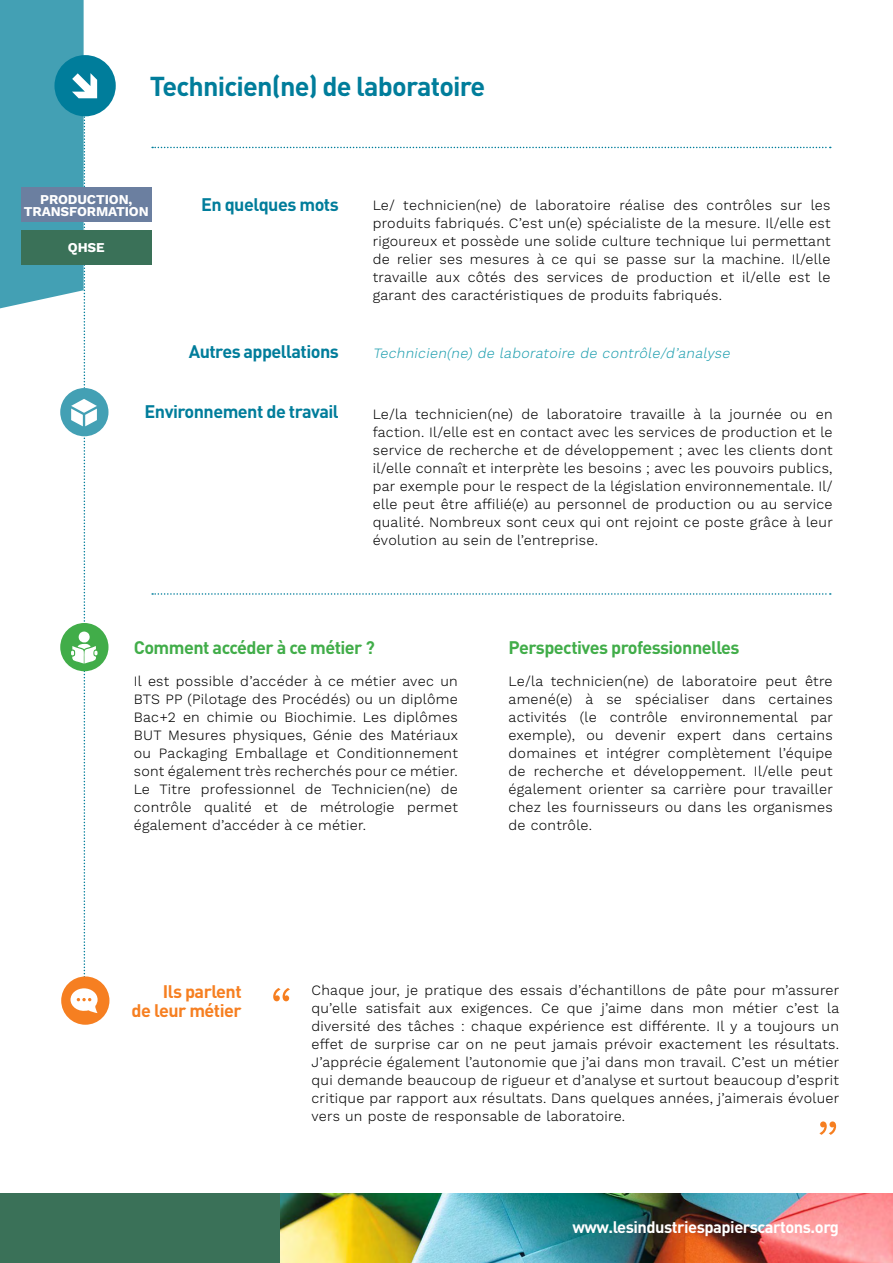
<style>
.page{position:relative;width:893px;height:1263px;background:#fff}
.page>*{position:absolute;margin:0;border:0;box-sizing:border-box;transform-origin:0 0}
.t1{font:300 60px "Work Sans";color:#f67f21}
.t2{font:700 27px "DINOT";letter-spacing:-.03em;color:#007d9b}
.t3{font:700 18px "DINOT";letter-spacing:-.03em;color:#007d9b}
.t4{font:700 18px "DINOT";letter-spacing:-.03em;color:#41ad49}
.t5{font:700 18px/19.5px "DINOT";letter-spacing:-.03em;color:#f67f21;text-align:right}
.t6{font:700 16.5px "DINOT";letter-spacing:-.03em;color:#fff}
.t7{font:300 14.25px/18px "Work Sans";letter-spacing:.02em;color:#000;text-align:justify}
.t8{font:italic 300 14.25px "Work Sans";color:#24a1b1}
.t9{font:700 13.5px/12px "Work Sans";letter-spacing:-.01em;color:#fff;text-align:center}
</style>
<div class="page">
<div style="left:0;top:1193px;width:893px;height:70px;background:#3a7158"></div>
<img style="left:281px;top:1193px;width:612px;height:70px">
<div style="left:60px;top:623px;width:48px;height:48px;background:#41ad49;border-radius:50%"></div>
<div style="left:61px;top:976px;width:48px;height:49px;background:#f67f21;border-radius:50%"></div>
<div style="left:60px;top:388px;width:48px;height:48px;background:#43a0b4;border-radius:50%"></div>
<svg style="left:152px;top:147px;width:679px;height:1px"></svg>
<svg style="left:152px;top:593px;width:679px;height:2px"></svg>
<div style="left:21px;top:188px;width:130px;height:34px;background:#6b7fa0"></div>
<div style="left:21px;top:230px;width:130px;height:34px;background:#3a7158"></div>
<div style="left:54px;top:55px;width:62px;height:61px;background:#007d9b;border-radius:50%"></div>
<svg style="left:0;top:0;width:98px;height:1013px"></svg>
<h2 class="t2" style="left:150px;top:67px;width:337px">Technicien(ne) de laboratoire</h2>
<p class="t9" style="left:24px;top:195px;width:126px">PRODUCTION,<br>TRANSFORMATION</p>
<p class="t9" style="left:68px;top:242px;width:38px">QHSE</p>
<p class="t3" style="left:201px;top:192px;width:139px">En quelques mots</p>
<p class="t7" style="left:373px;top:197px;width:459px">Le/ technicien(ne) de laboratoire réalise des contrôles sur les produits fabriqués. C’est un(e) spécialiste de la mesure. Il/elle est rigoureux et possède une solide culture technique lui permettant de relier ses mesures à ce qui se passe sur la machine. Il/elle travaille aux côtés des services de production et il/elle est le garant des caractéristiques de produits fabriqués.</p>
<p class="t3" style="left:189px;top:339px;width:152px">Autres appellations</p>
<p class="t8" style="left:373px;top:345px;width:362px">Technicien(ne) de laboratoire de contrôle/d’analyse</p>
<p class="t3" style="left:145px;top:400px;width:196px">Environnement de travail</p>
<p class="t7" style="left:373px;top:405px;width:462px">Le/la technicien(ne) de laboratoire travaille à la journée ou en faction. Il/elle est en contact avec les services de production et le service de recherche et de développement ; avec les clients dont il/elle connaît et interprète les besoins ; avec les pouvoirs publics, par exemple pour le respect de la législation environnementale. Il/ elle peut être affilié(e) au personnel de production ou au service qualité. Nombreux sont ceux qui ont rejoint ce poste grâce à leur évolution au sein de l’entreprise.</p>
<p class="t4" style="left:134px;top:635px;width:243px">Comment accéder à ce métier ?</p>
<p class="t7" style="left:134px;top:673px;width:326px">Il est possible d’accéder à ce métier avec un BTS PP (Pilotage des Procédés) ou un diplôme Bac+2 en chimie ou Biochimie. Les diplômes BUT Mesures physiques, Génie des Matériaux ou Packaging Emballage et Conditionnement sont également très recherchés pour ce métier.<br>Le Titre professionnel de Technicien(ne) de contrôle qualité et de métrologie permet également d’accéder à ce métier.</p>
<p class="t4" style="left:509px;top:635px;width:233px">Perspectives professionnelles</p>
<p class="t7" style="left:509px;top:673px;width:326px">Le/la technicien(ne) de laboratoire peut être amené(e) à se spécialiser dans certaines activités (le contrôle environnemental par exemple), ou devenir expert dans certains domaines et intégrer complètement l’équipe de recherche et développement. Il/elle peut également orienter sa carrière pour travailler chez les fournisseurs ou dans les organismes de contrôle.</p>
<p class="t5" style="left:132px;top:981px;width:112px">Ils parlent<br>de leur métier</p>
<p class="t7" style="left:311px;top:982px;width:529px">Chaque jour, je pratique des essais d’échantillons de pâte pour m’assurer qu’elle satisfait aux exigences. Ce que j’aime dans mon métier c’est la diversité des tâches : chaque expérience est différente. Il y a toujours un effet de surprise car on ne peut jamais prévoir exactement les résultats.<br>J’apprécie également l’autonomie que j’ai dans mon travail. C’est un métier qui demande beaucoup de rigueur et d’analyse et surtout beaucoup d’esprit critique par rapport aux résultats. Dans quelques années, j’aimerais évoluer vers un poste de responsable de laboratoire.</p>
<h1 class="t1" style="left:270px;top:974px;width:24px">“</h1>
<h1 class="t1" style="left:816px;top:1107px;width:24px">”</h1>
<p class="t6" style="left:572px;top:1216px;width:268px">www.lesindustriespapierscartons.org</p>
</div>
